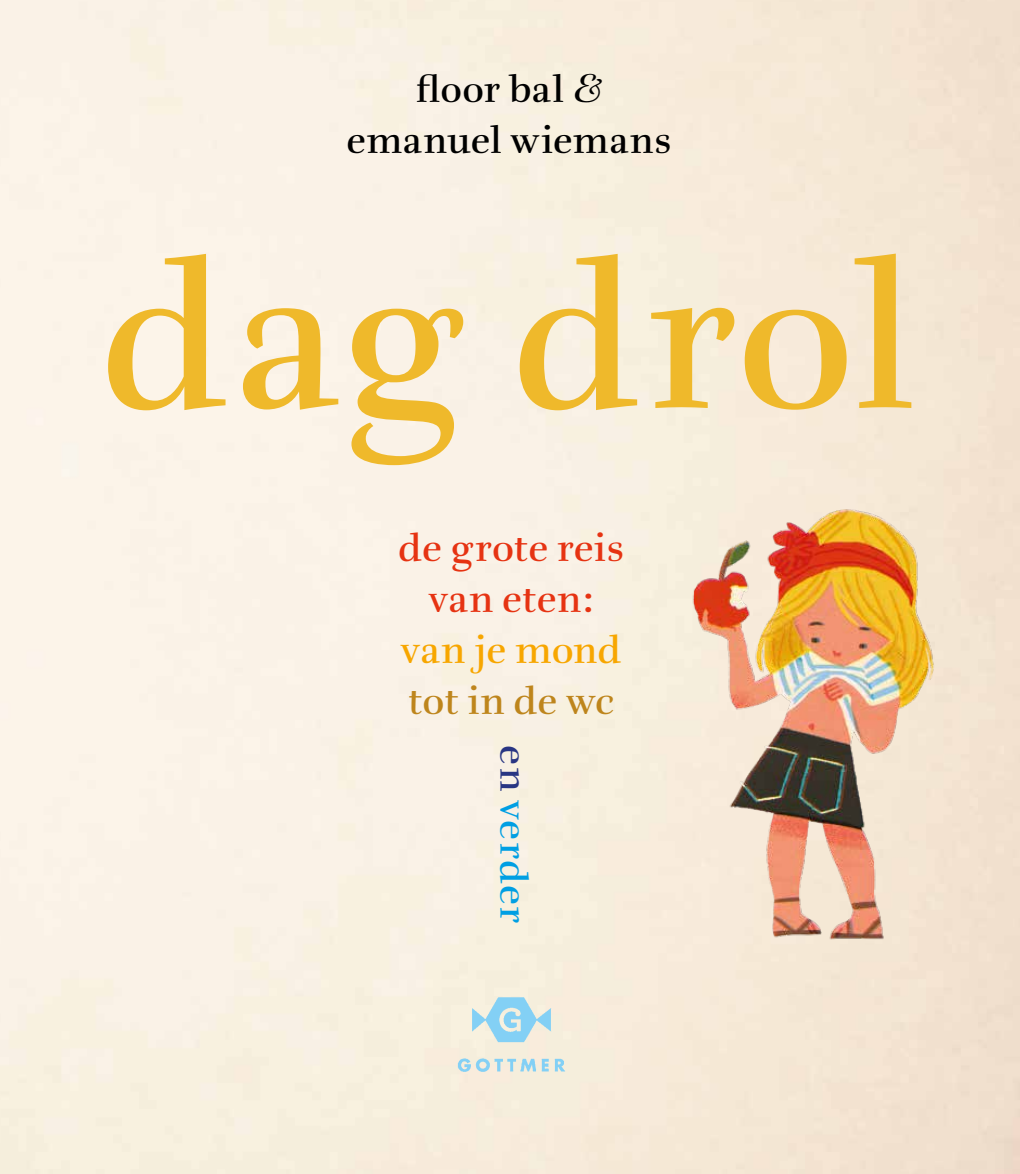
<style>
.page{position:relative;width:1020px;height:1174px;background:#fff}
.page>*{position:absolute;margin:0;border:0;box-sizing:border-box;transform-origin:0 0}
.t1{font:210px "Ruse X050 Hg Tx";letter-spacing:-.005em;color:#efb92b}
.t2{font:39px/51px "Ruse X050 Hg Tx";color:#e63312;text-align:center}
.t3{font:39px "Ruse X050 Hg Tx";letter-spacing:-.01em;color:#f7a600}
.t4{font:39px "Ruse X050 Hg Tx";letter-spacing:-.015em;color:#be851c}
.t5{font:39px "Ruse X050 Hg Tx";letter-spacing:.025em;color:#009fe3}
.t6{font:38.25px/51px "Ruse X050 Hg Tx";color:#000;text-align:center}
.s1{font-style:italic}
.s2{color:#283583}
</style>
<div class="page">
<img style="left:447px;top:982px;width:128px;height:94px">
<img style="left:670px;top:497px;width:277px;height:485px">
<svg style="left:1018px;top:1168px;width:2px;height:6px"></svg>
<p class="t6" style="left:346px;top:64px;width:326px">floor bal <span class="s1">&amp; </span>emanuel wiemans</p>
<h1 class="t1" style="left:100px;top:219px;width:820px">dag drol</h1>
<p class="t2" style="left:398px;top:523px;width:228px">de grote reis van eten:</p>
<p class="t3" style="left:400px;top:628px;width:223px">van je mond</p>
<p class="t4" style="left:408px;top:679px;width:208px">tot in de wc</p>
<p class="t5" style="left:535px;top:745px;width:179px;rotate:90deg"><span class="s2">en</span> verder</p>
</div>
